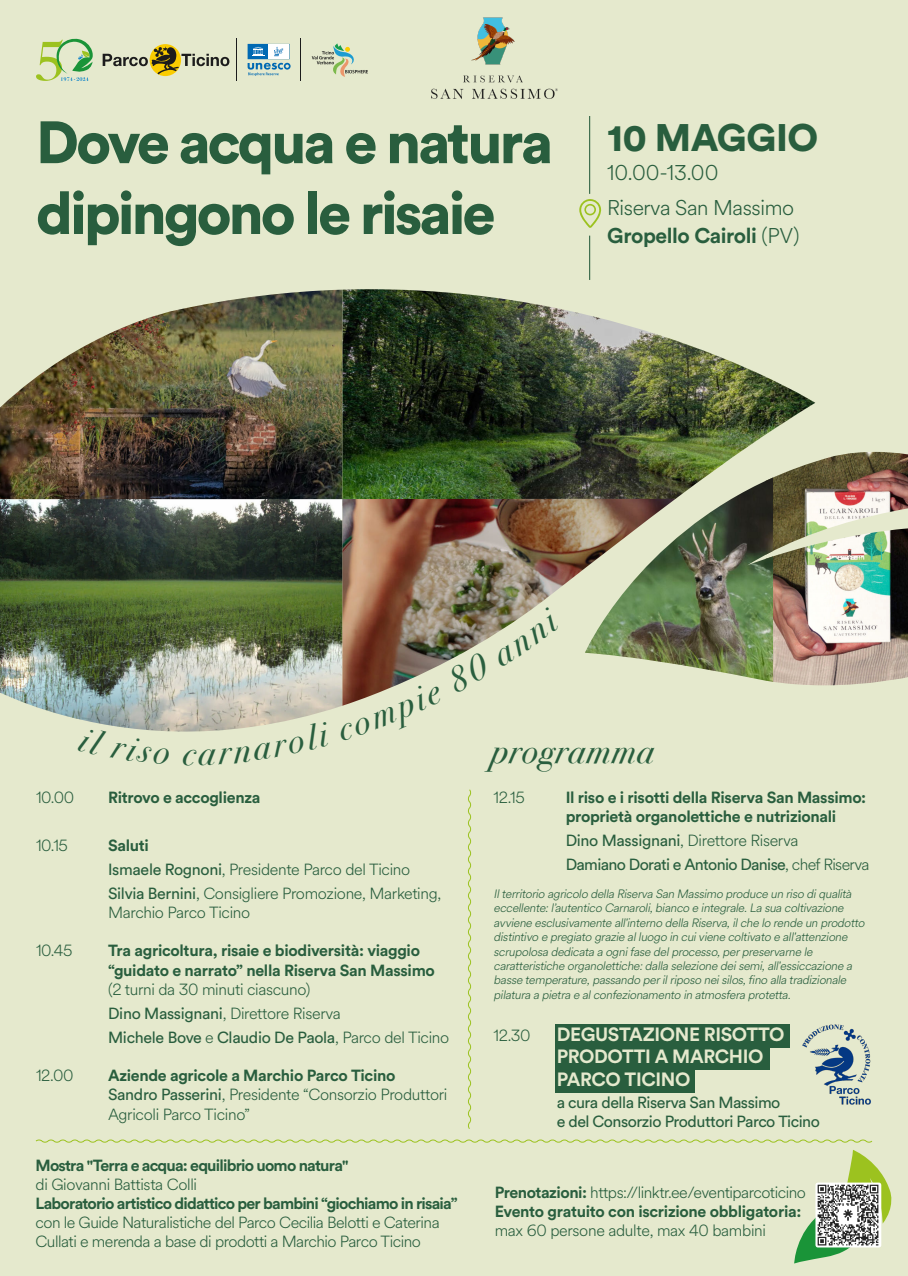
<style>
.page{position:relative;width:908px;height:1276px;background:#fff}
.page>*{position:absolute;margin:0;border:0;box-sizing:border-box;transform-origin:0 0}
.t1{font:900 59px "Circular Std";letter-spacing:-.05em;color:#295e3e}
.t2{font:900 38px "Circular Std";letter-spacing:-.01em;color:#295e3e}
.t3{font:italic 35px "Bodoni Svty Two ITCTT";letter-spacing:.03em;color:#295e3e}
.t4{font:300 21.1px "Circular Spotify Text";letter-spacing:-.02em;color:#295e3e}
.t5{font:700 21.1px "Circular Std";letter-spacing:-.02em;color:#295e3e}
.t6{font:700 19px "Circular Std";letter-spacing:-.02em;color:#e5e9cd}
.t7{font:300 16px/19.2px "Circular Spotify Text";letter-spacing:-.02em;color:#295e3e}
.t8{font:700 16px/19.2px "Circular Std";letter-spacing:-.02em;color:#295e3e}
.t9{font:700 16px/19.2px "Circular Std";letter-spacing:-.05em;color:#295e3e}
.t10{font:16px "Circular Std";letter-spacing:-.03em;color:#295e3e}
.t11{font:italic 300 12px/14.4px "Circular Spotify Text";color:#295e3e}
.s1{font-family:"Circular Spotify Text";font-weight:300}
.s2{font-family:"Circular Std";font-weight:400}
.s3{font-family:"Circular Std";font-weight:700}
</style>
<div class="page">
<div style="left:0;top:0;width:907px;height:1276px;background:#e5e9cd"></div>
<hr style="left:589px;top:116px;width:1px;height:78px;background:#295e3e">
<hr style="left:589px;top:236px;width:1px;height:44px;background:#295e3e">
<svg style="left:579px;top:199px;width:22px;height:29px"></svg>
<img style="left:772px;top:452px;width:135px;height:233px">
<img style="left:676px;top:499px;width:96px;height:183px">
<img style="left:0;top:290px;width:342px;height:209px">
<img style="left:342px;top:499px;width:334px;height:166px">
<img style="left:342px;top:289px;width:473px;height:210px">
<img style="left:0;top:499px;width:342px;height:233px">
<svg style="left:468px;top:789px;width:4px;height:340px"></svg>
<svg style="left:794px;top:1150px;width:98px;height:113px"></svg>
<svg style="left:815px;top:1182px;width:65px;height:65px"></svg>
<img style="left:817px;top:1184px;width:61px;height:61px">
<svg style="left:311px;top:43px;width:57px;height:34px"></svg>
<svg style="left:247px;top:44px;width:43px;height:32px"></svg>
<svg style="left:149px;top:44px;width:32px;height:32px"></svg>
<svg style="left:103px;top:47px;width:126px;height:27px"></svg>
<hr style="left:300px;top:38px;width:1px;height:43px;background:#1c1c1c">
<hr style="left:236px;top:38px;width:1px;height:43px;background:#1c1c1c">
<svg style="left:36px;top:38px;width:57px;height:43px"></svg>
<img style="left:431px;top:17px;width:127px;height:82px">
<div style="left:555px;top:1024px;width:234px;height:23px;background:#295e3e"></div>
<div style="left:555px;top:1047px;width:214px;height:22px;background:#295e3e"></div>
<div style="left:555px;top:1069px;width:139px;height:24px;background:#295e3e"></div>
<svg style="left:35px;top:1139px;width:837px;height:4px"></svg>
<img style="left:802px;top:1024px;width:69px;height:81px">
<svg style="left:78px;top:728px;width:91px;height:4px"></svg>
<svg style="left:198px;top:722px;width:134px;height:10px"></svg>
<img style="left:338px;top:606px;width:223px;height:126px">
<p class="t1" style="left:36px;top:103px;width:518px">Dove acqua e natura</p>
<p class="t1" style="left:36px;top:174px;width:461px">dipingono le risaie</p>
<p class="t2" style="left:607px;top:113px;width:212px">10 MAGGIO</p>
<p class="t4" style="left:607px;top:158px;width:113px">10.00-13.00</p>
<p class="t4" style="left:607px;top:193px;width:188px">Riserva San Massimo</p>
<p class="t5" style="left:607px;top:222px;width:193px">Gropello Cairoli <span class="s1">(PV)</span></p>
<p class="t3" style="left:182px;top:722px;width:14px">c</p>
<p class="t7" style="left:36px;top:788px;width:40px">10.00</p>
<p class="t8" style="left:108px;top:787px;width:154px">Ritrovo e accoglienza</p>
<p class="t7" style="left:36px;top:836px;width:33px">10.15</p>
<p class="t8" style="left:108px;top:835px;width:42px">Saluti</p>
<p class="t7" style="left:108px;top:860px;width:303px"><span class="s2">Ismaele Rognoni</span>, Presidente Parco del Ticino</p>
<p class="t7" style="left:108px;top:884px;width:334px"><span class="s2">Silvia Bernini</span>, Consigliere Promozione, Marketing,<br>Marchio Parco Ticino</p>
<p class="t7" style="left:36px;top:941px;width:38px">10.45</p>
<p class="t8" style="left:108px;top:940px;width:328px">Tra agricoltura, risaie e biodiversità: viaggio “guidato e narrato” nella Riserva San Massimo</p>
<p class="t7" style="left:108px;top:980px;width:203px">(2 turni da 30 minuti ciascuno)</p>
<p class="t7" style="left:108px;top:1004px;width:234px"><span class="s2">Dino Massignani</span>, Direttore Riserva</p>
<p class="t10" style="left:108px;top:1027px;width:342px">Michele Bove <span class="s1">e</span> Claudio De Paola<span class="s1">, Parco del Ticino</span></p>
<p class="t7" style="left:36px;top:1066px;width:39px">12.00</p>
<p class="t8" style="left:108px;top:1065px;width:289px">Aziende agricole a Marchio Parco Ticino</p>
<p class="t7" style="left:108px;top:1085px;width:341px"><span class="s2">Sandro Passerini</span>, Presidente “Consorzio Produttori<br>Agricoli Parco Ticino”</p>
<p class="t9" style="left:36px;top:1155px;width:314px">Mostra "Terra e acqua: equilibrio uomo natura"</p>
<p class="t7" style="left:35px;top:1175px;width:163px">di Giovanni Battista Colli</p>
<p class="t9" style="left:35px;top:1193px;width:423px">Laboratorio artistico didattico per bambini “giochiamo in risaia” <span class="s1">con le Guide Naturalistiche del Parco Cecilia Belotti e Caterina</span></p>
<p class="t7" style="left:35px;top:1232px;width:387px">Cullati e merenda a base di prodotti a Marchio Parco Ticino</p>
<p class="t3" style="left:490px;top:720px;width:164px">programma</p>
<p class="t7" style="left:493px;top:788px;width:33px">12.15</p>
<p class="t8" style="left:565px;top:787px;width:302px">Il riso e i risotti della Riserva San Massimo: proprietà organolettiche e nutrizionali</p>
<p class="t7" style="left:565px;top:831px;width:234px"><span class="s2">Dino Massignani</span>, Direttore Riserva</p>
<p class="t10" style="left:565px;top:854px;width:305px">Damiano Dorati e Antonio Danise<span class="s1">, chef Riserva</span></p>
<p class="t11" style="left:493px;top:887px;width:375px">Ilterritorio agricolo dellaRiservaSan Massimo produce un riso diqualità eccellente:l’autentico Carnaroli,bianco e integrale.Lasuacoltivazione avviene esclusivamente all'interno dellaRiserva,ilche lo rende un prodotto distintivo e pregiato grazie alluogo in cuiviene coltivato e all'attenzione scrupolosadedicataaognifase delprocesso,perpreservarne le caratteristiche organolettiche:dallaselezione deisemi,all'essiccazione a basse temperature,passando perilriposo neisilos,fino allatradizionale pilaturaapietrae alconfezionamento in atmosferaprotetta.</p>
<p class="t7" style="left:493px;top:1025px;width:39px">12.30</p>
<p class="t6" style="left:556px;top:1021px;width:229px">DEGUSTAZIONE RISOTTO</p>
<p class="t6" style="left:556px;top:1044px;width:208px">PRODOTTI A MARCHIO</p>
<p class="t6" style="left:556px;top:1067px;width:135px">PARCO TICINO</p>
<p class="t10" style="left:556px;top:1093px;width:225px">a cura della Riserva San Massimo</p>
<p class="t10" style="left:556px;top:1112px;width:265px">e del Consorzio Produttori Parco Ticino</p>
<p class="t7" style="left:494px;top:1182px;width:313px"><span class="s3">Prenotazioni:</span> https://linktr.ee/eventiparcoticino</p>
<p class="t8" style="left:494px;top:1201px;width:308px">Evento gratuito con iscrizione obbligatoria:</p>
<p class="t7" style="left:494px;top:1221px;width:273px">max 60 persone adulte, max 40 bambini</p>
</div>
